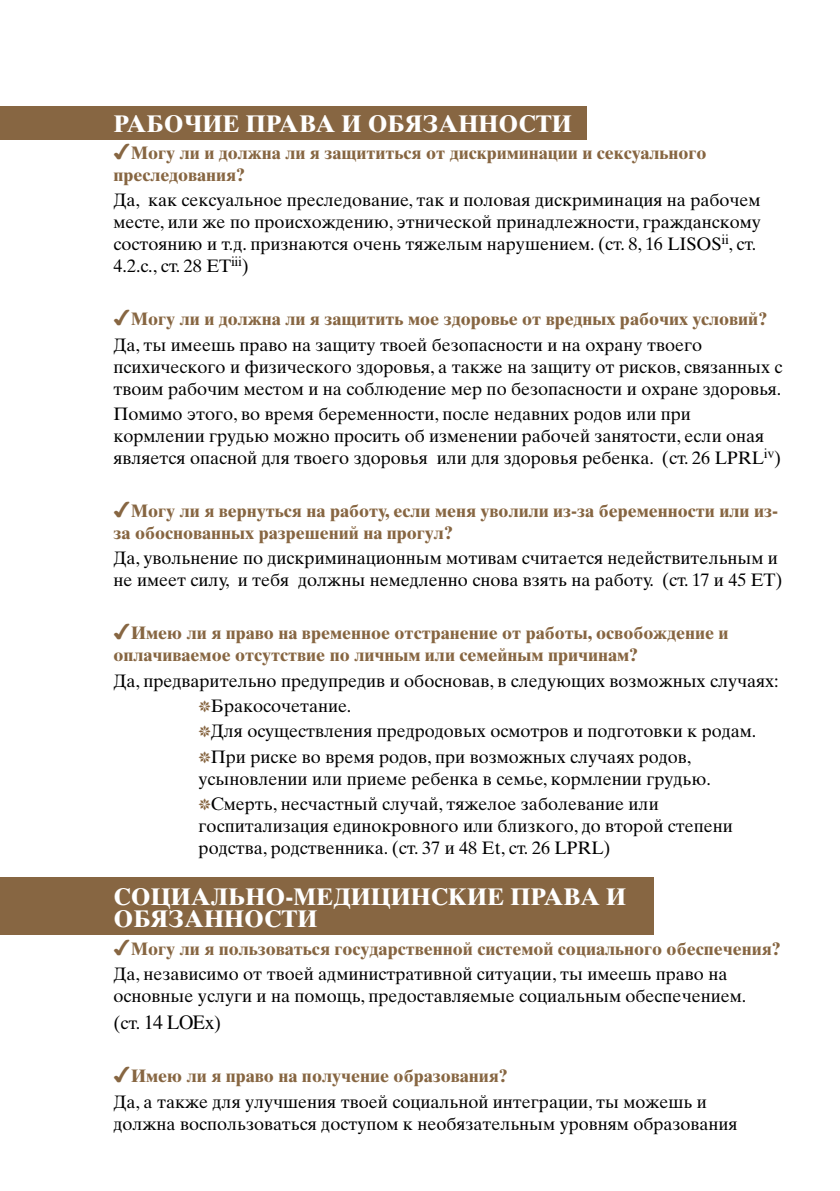
<style>
.page{position:relative;width:840px;height:1191px;background:#fff}
.page>*{position:absolute;margin:0;border:0;box-sizing:border-box;transform-origin:0 0}
.t1{font:700 24px/22px "Times Ten Cyr";color:#fff}
.t2{font:20px "Times";letter-spacing:-.025em;color:#000}
.t3{font:18px/22px "Times Ten Cyr Upright";color:#000}
.t4{font:700 18px/22px "Times Ten Cyr";color:#876642}
.s1{font-family:"Monotype Sorts";font-weight:400;font-size:20px}
.s2{font-family:"Monotype Sorts";font-size:16px;color:#876642}
.s3{font-family:"Times Ten Cyr Upright";font-size:18px}
</style>
<div class="page">
<div style="left:0;top:106px;width:586px;height:34px;background:#876642"></div>
<div style="left:0;top:877px;width:653px;height:57px;background:#876642"></div>
<h1 class="t1" style="left:113px;top:112px;width:459px">РАБОЧИЕ ПРАВА И ОБЯЗАННОСТИ</h1>
<p class="t4" style="left:113px;top:142px;width:594px"><span class="s1">4</span>Могу ли и должна ли я защититься от дискриминации и сексуального преследования?</p>
<p class="t3" style="left:113px;top:189px;width:648px">Да, как сексуальное преследование, так и половая дискриминация на рабочем месте, или же по происхождению, этнической принадлежности, гражданскому состоянию и т.д. признаются очень тяжелым нарушением. (ст. 8, 16 LISOS<sup>ii</sup>, ст.<br>4.2.c., ст. 28 ET<sup>iii</sup>)</p>
<p class="t4" style="left:113px;top:308px;width:655px"><span class="s1">4</span>Могу ли и должна ли я защитить мое здоровье от вредных рабочих условий?</p>
<p class="t3" style="left:113px;top:333px;width:670px">Да, ты имеешь право на защиту твоей безопасности и на охрану твоего психического и физического здоровья, а также на защиту от рисков, связанных с твоим рабочим местом и на соблюдение мер по безопасности и охране здоровья.</p>
<p class="t3" style="left:113px;top:403px;width:668px">Помимо этого, во время беременности, после недавних родов или при кормлении грудью можно просить об изменении рабочей занятости, если оная является опасной для твоего здоровья или для здоровья ребенка. (ст. 26 LPRL<sup>iv</sup>)</p>
<p class="t4" style="left:113px;top:500px;width:665px"><span class="s1">4</span>Могу ли я вернуться на работу, если меня уволили из-за беременности или из&shy;за обоснованных разрешений на прогул?</p>
<p class="t3" style="left:113px;top:547px;width:670px">Да, увольнение по дискриминационным мотивам считается недействительным и не имеет силу, и тебя должны немедленно снова взять на работу. (ст. 17 и 45 ET)</p>
<p class="t4" style="left:113px;top:622px;width:616px"><span class="s1">4</span>Имею ли я право на временное отстранение от работы, освобождение и оплачиваемое отсутствие по личным или семейным причинам?</p>
<p class="t3" style="left:198px;top:668px;width:581px;line-height:25.4px;text-indent:-85px">Да, предварительно предупредив и обосновав, в следующих возможных случаях: <span class="s2">k</span>Бракосочетание.<br><span class="s2">k</span>Для осуществления предродовых осмотров и подготовки к родам. <span class="s2">k</span>При риске во время родов, при возможных случаях родов,</p>
<p class="t3" style="left:198px;top:766px;width:513px;line-height:25.4px">усыновлении или приеме ребенка в семье, кормлении грудью. <span class="s2">k</span>Смерть, несчастный случай, тяжелое заболевание или</p>
<p class="t3" style="left:198px;top:815px;width:535px">госпитализация единокровного или близкого, до второй степени родства, родственника. (ст. 37 и 48 Et, ст. 26 LPRL)</p>
<h1 class="t1" style="left:113px;top:885px;width:514px">СОЦИАЛЬНО-МЕДИЦИНСКИЕ ПРАВА И<br>ОБЯЗАННОСТИ</h1>
<p class="t4" style="left:113px;top:937px;width:668px"><span class="s1">4</span>Могу ли я пользоваться государственной системой социального обеспечения?</p>
<p class="t3" style="left:113px;top:963px;width:634px">Да, независимо от твоей административной ситуации, ты имеешь право на основные услуги и на помощь, предоставляемые социальным обеспечением.</p>
<p class="t2" style="left:113px;top:1010px;width:109px"><span class="s3">(ст.</span> 14 LOEx<span class="s3">)</span></p>
<p class="t4" style="left:113px;top:1065px;width:395px"><span class="s1">4</span>Имею ли я право на получение образования?</p>
<p class="t3" style="left:113px;top:1090px;width:625px">Да, а также для улучшения твоей социальной интеграции, ты можешь и должна воспользоваться доступом к необязательным уровням образования</p>
</div>
